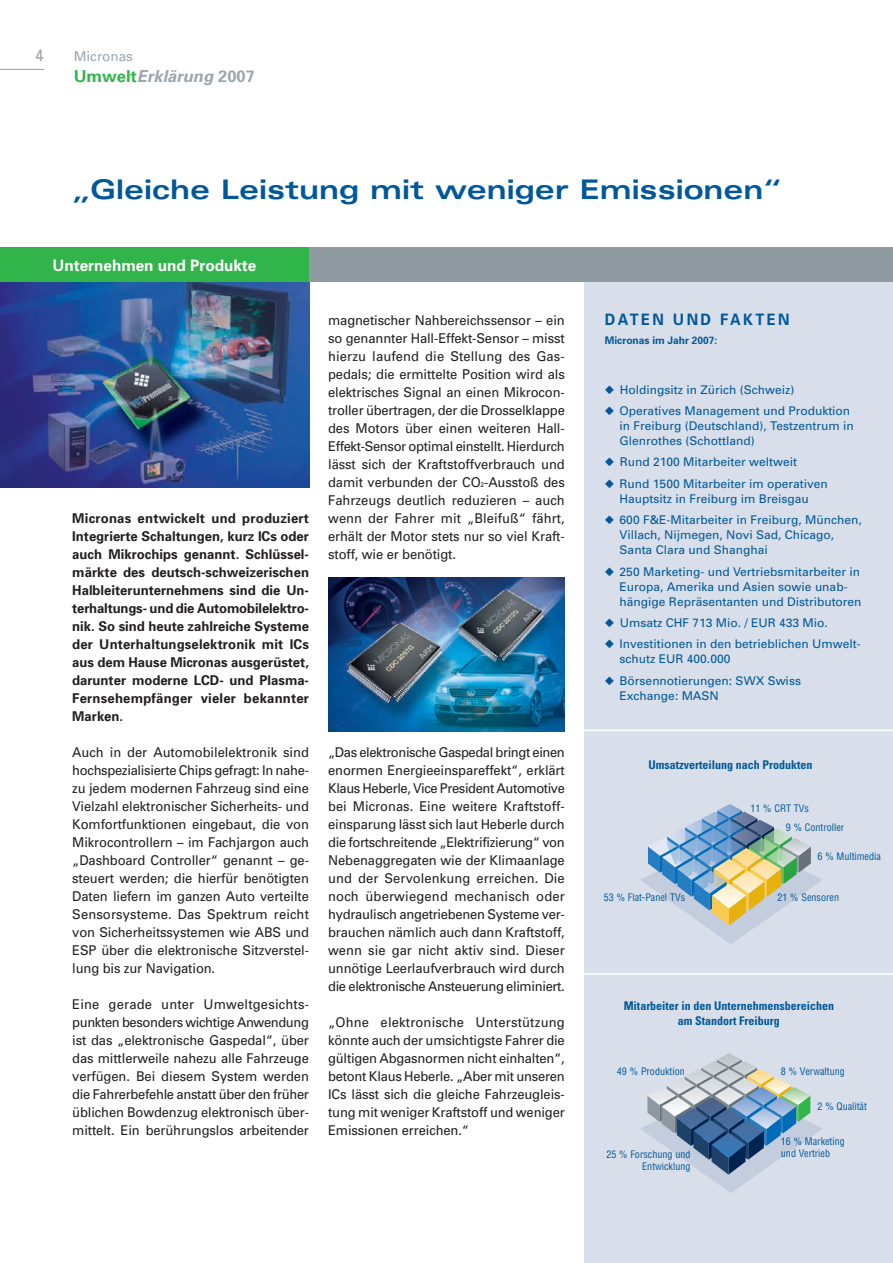
<style>
.page{position:relative;width:893px;height:1263px;background:#fff}
.page>*{position:absolute;margin:0;border:0;box-sizing:border-box;transform-origin:0 0}
.t1{font:700 expanded 27px "Univers";color:#005898}
.t2{font:italic 700 16.5px "Univers";color:#9ca6ad}
.t3{font:16.5px "Univers";color:#9ca6ad}
.t4{font:700 15.75px "Univers";color:#fff}
.t5{font:700 15.75px "Univers";letter-spacing:.165em;color:#005898;scale:.93 1}
.t6{font:13.5px/18px "Univers";letter-spacing:-.01em;color:#231f20;text-align:justify;scale:.96 1}
.t7{font:700 13.5px/18px "Univers";letter-spacing:.015em;color:#231f20;text-align:justify}
.t8{font:13.5px "Univers";color:#9ca6ad}
.t9{font:12px/15px "Univers";color:#005898}
.t10{font:700 condensed 12px/15px "Univers";color:#005898;text-align:center}
.t11{font:700 10.5px "Univers";color:#005898}
.t12{font:condensed 10.05px/12.1px "Helvetica";color:#005898}
.s1{font-style:normal;color:#31b44a}
.s2{font-style:normal}
.s3{font-size:6.75px}
</style>
<div class="page">
<div style="left:584px;top:256px;width:308px;height:1007px;background:#d9dfea"></div>
<div style="left:0;top:248px;width:892px;height:34px;background:#8e99a0"></div>
<div style="left:0;top:248px;width:309px;height:34px;background:#31b44a"></div>
<hr style="left:0;top:69px;width:44px;height:1px;background:#9ca6ad">
<img style="left:0;top:282px;width:309px;height:205px">
<svg style="left:641px;top:804px;width:181px;height:140px"></svg>
<svg style="left:641px;top:1053px;width:181px;height:140px"></svg>
<hr style="left:578px;top:973px;width:314px;height:2px;background:#fff">
<hr style="left:578px;top:730px;width:314px;height:1px;background:#fff">
<img style="left:328px;top:577px;width:237px;height:154px">
<p class="t3" style="left:35px;top:49px;width:11px">4</p>
<p class="t8" style="left:74px;top:52px;width:61px">Micronas</p>
<p class="t2" style="left:74px;top:70px;width:183px"><span class="s1">Umwelt</span>Erklärung <span class="s2">2007</span></p>
<h1 class="t1" style="left:72px;top:180px;width:711px">„Gleiche Leistung mit weniger Emissionen“</h1>
<p class="t4" style="left:53px;top:260px;width:205px">Unternehmen und Produkte</p>
<p class="t7" style="left:72px;top:511px;width:238px">Micronas entwickelt und produziert Integrierte Schaltungen, kurz ICs oder auch Mikrochips genannt. Schlüssel&shy;märkte des deutsch-schweizerischen Halbleiterunternehmens sind die Un&shy;terhaltungs- und die Automobilelektro&shy;nik. So sind heute zahlreiche Systeme der Unterhaltungselektronik mit ICs aus dem Hause Micronas ausgerüstet, darunter moderne LCD- und Plasma-Fernsehempfänger vieler bekannter Marken.</p>
<p class="t6" style="left:72px;top:745px;width:248px">Auch in der Automobilelektronik sind hochspezialisierte Chips gefragt: In nahe&shy;zu jedem modernen Fahrzeug sind eine Vielzahl elektronischer Sicherheits- und Komfortfunktionen eingebaut, die von Mikrocontrollern – im Fachjargon auch „Dashboard Controller“ genannt – ge&shy;steuert werden; die hierfür benötigten Daten liefern im ganzen Auto verteilte Sensorsysteme. Das Spektrum reicht von Sicherheitssystemen wie ABS und ESP über die elektronische Sitzverstel&shy;lung bis zur Navigation.</p>
<p class="t6" style="left:72px;top:997px;width:248px">Eine gerade unter Umweltgesichts&shy;punkten besonders wichtige Anwendung ist das „elektronische Gaspedal“, über das mittlerweile nahezu alle Fahrzeuge verfügen. Bei diesem System werden die Fahrerbefehle anstatt über den früher üblichen Bowdenzug elektronisch über&shy;mittelt. Ein berührungslos arbeitender</p>
<p class="t6" style="left:328px;top:313px;width:248px">magnetischer Nahbereichssensor – ein so genannter Hall-Effekt-Sensor – misst hierzu laufend die Stellung des Gas&shy;pedals; die ermittelte Position wird als elektrisches Signal an einen Mikrocon&shy;troller übertragen, der die Drosselklappe des Motors über einen weiteren Hall-Effekt-Sensor optimal einstellt. Hierdurch lässt sich der Kraftstoffverbrauch und damit verbunden der CO<span class="s3">2</span>-Ausstoß des Fahrzeugs deutlich reduzieren – auch wenn der Fahrer mit „Bleifuß“ fährt, erhält der Motor stets nur so viel Kraft&shy;stoff, wie er benötigt.</p>
<p class="t6" style="left:328px;top:745px;width:248px">„Das elektronische Gaspedal bringt einen enormen Energieeinspareffekt“, erklärt Klaus Heberle, Vice President Automotive bei Micronas. Eine weitere Kraftstoff&shy;einsparung lässt sich laut Heberle durch die fortschreitende „Elektrifizierung“ von Nebenaggregaten wie der Klimaanlage und der Servolenkung erreichen. Die noch überwiegend mechanisch oder hydraulisch angetriebenen Systeme ver&shy;brauchen nämlich auch dann Kraftstoff, wenn sie gar nicht aktiv sind. Dieser unnötige Leerlaufverbrauch wird durch die elektronische Ansteuerung eliminiert.</p>
<p class="t6" style="left:328px;top:1015px;width:248px">„Ohne elektronische Unterstützung könnte auch der umsichtigste Fahrer die gültigen Abgasnormen nicht einhalten“, betont Klaus Heberle. „Aber mit unseren ICs lässt sich die gleiche Fahrzeugleis&shy;tung mit weniger Kraftstoff und weniger Emissionen erreichen.“</p>
<p class="t5" style="left:605px;top:314px;width:200px">DATEN UND FAKTEN</p>
<p class="t11" style="left:605px;top:336px;width:114px">Micronas im Jahr 2007:</p>
<p class="t9" style="left:605px;top:383px;width:191px">◆ Holdingsitz in Zürich (Schweiz)</p>
<p class="t9" style="left:620px;top:404px;width:235px;text-indent:-15px">◆ Operatives Management und Produktion in Freiburg (Deutschland), Testzentrum in<br>Glenrothes (Schottland)</p>
<p class="t9" style="left:605px;top:456px;width:194px">◆ Rund 2100 Mitarbeiter weltweit</p>
<p class="t9" style="left:605px;top:477px;width:224px;text-align:center">◆ Rund 1500 Mitarbeiter im operativen<br>Hauptsitz in Freiburg im Breisgau</p>
<p class="t9" style="left:620px;top:513px;width:244px;text-indent:-15px">◆ 600 F&amp;E-Mitarbeiter in Freiburg, München,<br>Villach, Nijmegen, Novi Sad, Chicago,<br>Santa Clara und Shanghai</p>
<p class="t9" style="left:620px;top:565px;width:243px;text-indent:-15px">◆ 250 Marketing- und Vertriebsmitarbeiter in<br>Europa, Amerika und Asien sowie unab&shy;hängige Repräsentanten und Distributoren</p>
<p class="t9" style="left:605px;top:616px;width:225px">◆ Umsatz CHF 713 Mio. / EUR 433 Mio.</p>
<p class="t9" style="left:620px;top:638px;width:243px;text-indent:-15px">◆ Investitionen in den betrieblichen Umwelt&shy;schutz EUR 400.000</p>
<p class="t9" style="left:620px;top:674px;width:183px;text-indent:-15px">◆ Börsennotierungen: SWX Swiss<br>Exchange: MASN</p>
<p class="t10" style="left:648px;top:758px;width:165px">Umsatzverteilung nach Produkten</p>
<p class="t12" style="left:750px;top:803px;width:60px">11 % CRT TVs</p>
<p class="t12" style="left:786px;top:822px;width:60px">9 % Controller</p>
<p class="t12" style="left:604px;top:892px;width:83px">53 % Flat-Panel TVs</p>
<p class="t12" style="left:817px;top:851px;width:65px">6 % Multimedia</p>
<p class="t12" style="left:777px;top:892px;width:63px">21 % Sensoren</p>
<p class="t10" style="left:624px;top:999px;width:212px">Mitarbeiter in den Unternehmensbereichen am Standort Freiburg</p>
<p class="t12" style="left:617px;top:1066px;width:69px">49 % Produktion</p>
<p class="t12" style="left:606px;top:1149px;width:86px;text-align:right">25 % Forschung und<br>Entwicklung</p>
<p class="t12" style="left:781px;top:1066px;width:65px">8 % Verwaltung</p>
<p class="t12" style="left:817px;top:1101px;width:51px">2 % Qualität</p>
<p class="t12" style="left:781px;top:1136px;width:65px">16 % Marketing und Vertrieb</p>
</div>
